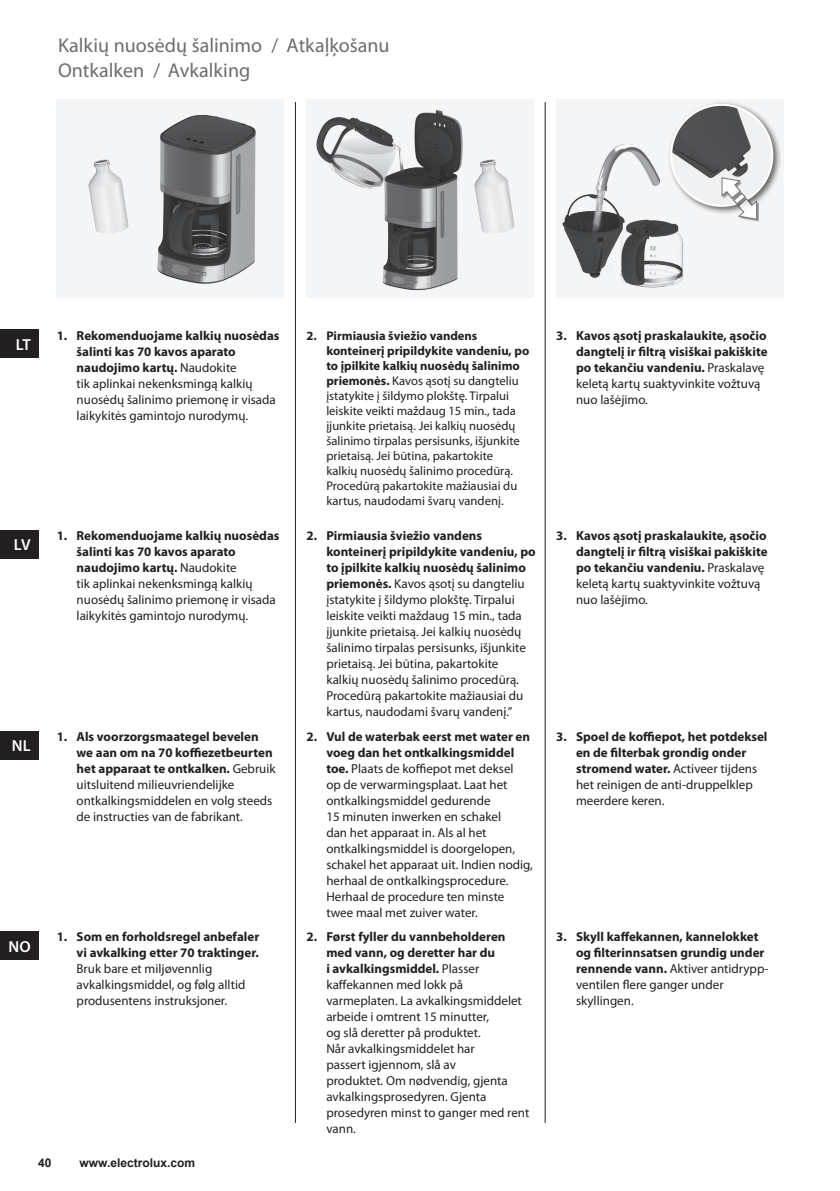
<style>
.page{position:relative;width:840px;height:1191px;background:#fff}
.page>*{position:absolute;margin:0;border:0;box-sizing:border-box;transform-origin:0 0}
.t1{font:20px "Myriad Pro";color:#6c6d70}
.t2{font:600 16px "Myriad Pro";letter-spacing:-.01em;color:#fff}
.t3{font:13px/16px "Myriad Pro";color:#231f20}
.t4{font:700 13px/16px "Myriad Pro";color:#231f20}
.t5{font:12.6px/15px "Myriad Pro";color:#231f20}
.t6{font:700 12px "Arial";color:#231f20}
.s1{font-weight:700}
.s2{font-weight:400}
</style>
<div class="page">
<div style="left:0;top:931px;width:38px;height:29px;background:#231f20"></div>
<div style="left:57px;top:100px;width:227px;height:198px;background:#f4f5f6"></div>
<div style="left:306px;top:100px;width:227px;height:198px;background:#f4f5f6"></div>
<div style="left:556px;top:100px;width:226px;height:198px;background:#f4f5f6"></div>
<div style="left:666px;top:100px;width:115px;height:116px;background:#231f20;opacity:.7"></div>
<img style="left:670px;top:105px;width:101px;height:101px;border-radius:51px">
<div style="left:738px;top:199px;width:21px;height:23px;background:#231f20;opacity:.6"></div>
<svg style="left:721px;top:177px;width:35px;height:43px"></svg>
<img style="left:157px;top:115px;width:99px;height:169px">
<img style="left:479px;top:159px;width:36px;height:74px">
<img style="left:88px;top:159px;width:41px;height:74px">
<img style="left:562px;top:130px;width:128px;height:158px">
<img style="left:316px;top:110px;width:163px;height:181px">
<div style="left:0;top:731px;width:38px;height:28px;background:#231f20"></div>
<div style="left:0;top:530px;width:38px;height:28px;background:#231f20"></div>
<div style="left:0;top:329px;width:38px;height:29px;background:#231f20"></div>
<hr style="left:295px;top:102px;width:1px;height:1021px;background:#231f20">
<hr style="left:544px;top:102px;width:1px;height:1021px;background:#231f20">
<h1 class="t1" style="left:58px;top:33px;width:333px">Kalkių nuosėdų šalinimo / Atkaļķošanu</h1>
<h1 class="t1" style="left:58px;top:58px;width:194px">Ontkalken / Avkalking</h1>
<p class="t2" style="left:16px;top:334px;width:17px">LT</p>
<p class="t5" style="left:326px;top:327px;width:204px;text-indent:-20px"><span class="s1">2. Pirmiausia šviežio vandens konteinerį pripildykite vandeniu, po to įpilkite kalkių nuosėdų šalinimo priemonės.</span> Kavos ąsotį su dangteliu įstatykite į šildymo plokštę. Tirpalui leiskite veikti maždaug 15 min., tada įjunkite prietaisą. Jei kalkių nuosėdų šalinimo tirpalas persisunks, išjunkite prietaisą. Jei būtina, pakartokite<br>kalkių nuosėdų šalinimo procedūrą.<br>Procedūrą pakartokite mažiausiai du kartus, naudodami švarų vandenį.</p>
<p class="t3" style="left:77px;top:327px;width:204px;text-indent:-20px"><span class="s1">1. Rekomenduojame kalkių nuosėdas šalinti kas 70 kavos aparato naudojimo kartų.</span> Naudokite<br>tik aplinkai nekenksmingą kalkių nuosėdų šalinimo priemonę ir visada laikykitės gamintojo nurodymų.</p>
<p class="t4" style="left:575px;top:327px;width:193px;text-indent:-20px">3. Kavos ąsotį praskalaukite, ąsočio dangtelį ir filtrą visiškai pakiškite po tekančiu vandeniu. <span class="s2">Praskalavę keletą kartų suaktyvinkite vožtuvą nuo lašėjimo.</span></p>
<p class="t2" style="left:14px;top:535px;width:18px">LV</p>
<p class="t3" style="left:326px;top:527px;width:211px;text-indent:-20px"><span class="s1">2. Pirmiausia šviežio vandens konteinerį pripildykite vandeniu, po to įpilkite kalkių nuosėdų šalinimo priemonės.</span> Kavos ąsotį su dangteliu įstatykite į šildymo plokštę. Tirpalui leiskite veikti maždaug 15 min., tada įjunkite prietaisą. Jei kalkių nuosėdų šalinimo tirpalas persisunks, išjunkite prietaisą. Jei būtina, pakartokite<br>kalkių nuosėdų šalinimo procedūrą.<br>Procedūrą pakartokite mažiausiai du kartus, naudodami švarų vandenį.”</p>
<p class="t3" style="left:77px;top:527px;width:204px;text-indent:-20px"><span class="s1">1. Rekomenduojame kalkių nuosėdas šalinti kas 70 kavos aparato naudojimo kartų.</span> Naudokite<br>tik aplinkai nekenksmingą kalkių nuosėdų šalinimo priemonę ir visada laikykitės gamintojo nurodymų.</p>
<p class="t4" style="left:575px;top:527px;width:193px;text-indent:-20px">3. Kavos ąsotį praskalaukite, ąsočio dangtelį ir filtrą visiškai pakiškite po tekančiu vandeniu. <span class="s2">Praskalavę keletą kartų suaktyvinkite vožtuvą nuo lašėjimo.</span></p>
<p class="t2" style="left:12px;top:735px;width:21px">NL</p>
<p class="t4" style="left:575px;top:728px;width:193px;text-indent:-20px">3. Spoel de koffiepot, het potdeksel en de filterbak grondig onder stromend water. <span class="s2">Activeer tijdens het reinigen de anti-druppelklep meerdere keren.</span></p>
<p class="t3" style="left:77px;top:728px;width:200px;text-indent:-20px"><span class="s1">1. Als voorzorgsmaategel bevelen we aan om na 70 koffiezetbeurten het apparaat te ontkalken.</span> Gebruik uitsluitend milieuvriendelijke ontkalkingsmiddelen en volg steeds de instructies van de fabrikant.</p>
<p class="t3" style="left:326px;top:728px;width:208px;text-indent:-20px"><span class="s1">2. Vul de waterbak eerst met water en voeg dan het ontkalkingsmiddel toe.</span> Plaats de koffiepot met deksel<br>op de verwarmingsplaat. Laat het ontkalkingsmiddel gedurende<br>15 minuten inwerken en schakel<br>dan het apparaat in. Als al het ontkalkingsmiddel is doorgelopen, schakel het apparaat uit. Indien nodig, herhaal de ontkalkingsprocedure.<br>Herhaal de procedure ten minste twee maal met zuiver water.</p>
<p class="t2" style="left:8px;top:936px;width:23px">No</p>
<p class="t4" style="left:57px;top:928px;width:204px;text-align:right">1. Som en forholdsregel anbefaler vi avkalking etter 70 traktinger.</p>
<p class="t3" style="left:77px;top:960px;width:170px">Bruk bare et miljøvennlig avkalkingsmiddel, og følg alltid produsentens instruksjoner.</p>
<p class="t6" style="left:38px;top:1155px;width:15px">40</p>
<p class="t6" style="left:79px;top:1155px;width:117px">www.electrolux.com</p>
<p class="t3" style="left:326px;top:928px;width:204px;text-indent:-20px"><span class="s1">2. Først fyller du vannbeholderen med vann, og deretter har du<br>i avkalkingsmiddel.</span> Plasser kaffekannen med lokk på varmeplaten. La avkalkingsmiddelet arbeide i omtrent 15 minutter,<br>og slå deretter på produktet.<br>Når avkalkingsmiddelet har<br>passert igjennom, slå av<br>produktet. Om nødvendig, gjenta avkalkingsprosedyren. Gjenta prosedyren minst to ganger med rent vann.</p>
<p class="t4" style="left:575px;top:928px;width:194px;text-indent:-20px">3. Skyll kaffekannen, kannelokket og filterinnsatsen grundig under rennende vann. <span class="s2">Aktiver antidrypp&shy;ventilen flere ganger under skyllingen.</span></p>
</div>
